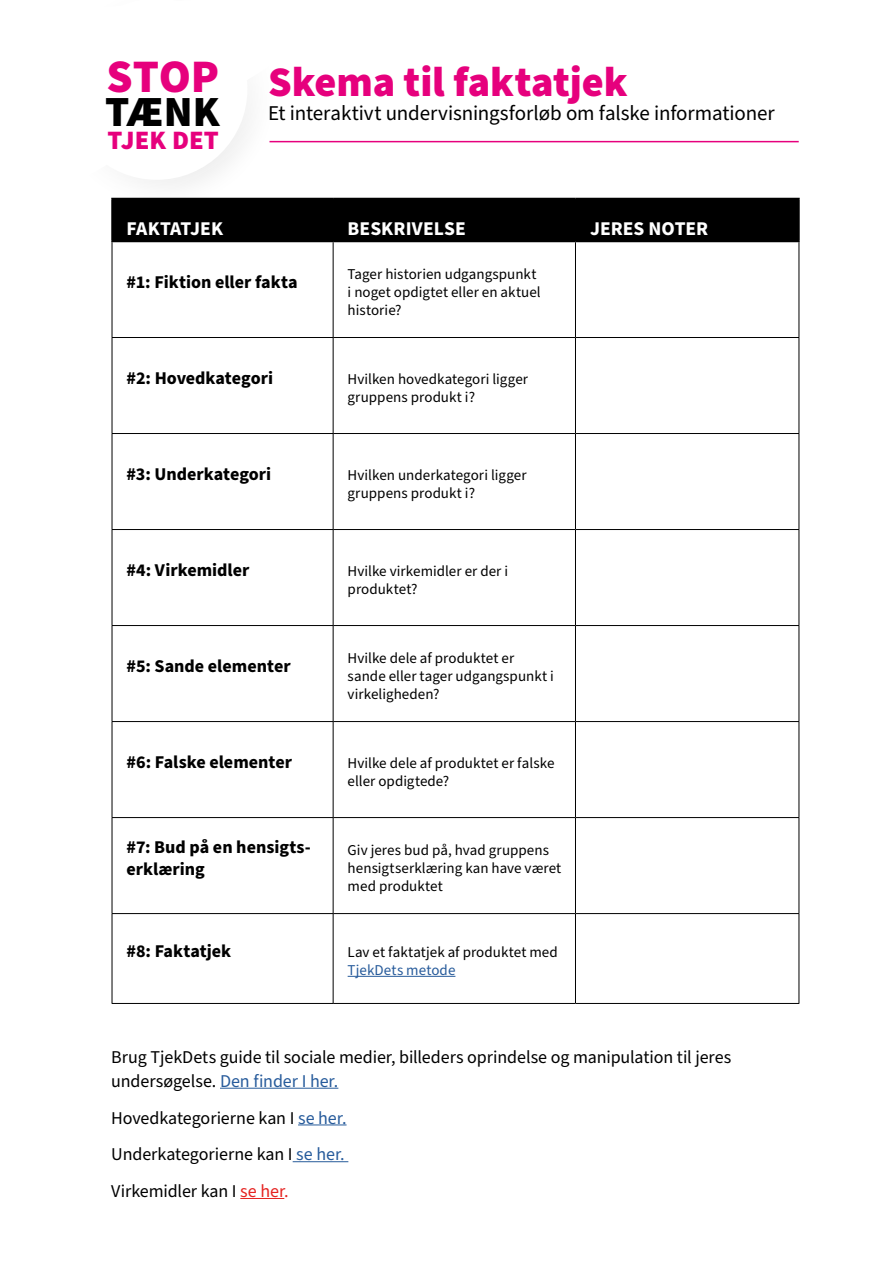
<style>
.page{position:relative;width:893px;height:1263px;background:#fff}
.page>*{position:absolute;margin:0;border:0;box-sizing:border-box;transform-origin:0 0}
.t1{font:900 46.65px "Source Sans Pro";color:#e6007d}
.t2{font:900 43.05px "Source Sans Pro";color:#000}
.t3{font:900 42px "Source Sans Pro";letter-spacing:-.005em;color:#e6007d}
.t4{font:900 26.55px "Source Sans Pro";color:#e6007d}
.t5{font:21px "Source Sans Pro";letter-spacing:-.005em;color:#000}
.t6{font:700 19.5px "Source Sans Pro";color:#fff}
.t7{font:18px/36.8px "Source Sans Pro";letter-spacing:-.005em;color:#000}
.t8{font:700 18px/21.6px "Source Sans Pro";color:#000}
.t9{font:15px/18px "Source Sans Pro";letter-spacing:.005em;color:#000}
.t10{font:15px "Source Sans Pro";letter-spacing:.01em;color:#275b9b}
.s1{color:#275b9b}
.s2{color:#e52321}
</style>
<div class="page">
<svg style="left:111px;top:110px;width:197px;height:88px"></svg>
<hr style="left:269px;top:141px;width:530px;height:1px;background:#e6007d">
<hr style="left:220px;top:1088px;width:118px;height:1px;background:#275b9b">
<hr style="left:298px;top:1124px;width:49px;height:1px;background:#275b9b">
<hr style="left:293px;top:1161px;width:55px;height:1px;background:#275b9b">
<hr style="left:240px;top:1198px;width:44px;height:1px;background:#e52321">
<div style="left:113px;top:199px;width:685px;height:42px;background:#000"></div>
<hr style="left:111px;top:198px;width:222px;height:1px;background:#000">
<hr style="left:111px;top:199px;width:2px;height:42px;background:#000">
<hr style="left:333px;top:198px;width:242px;height:1px;background:#000">
<hr style="left:332px;top:199px;width:2px;height:42px;background:#000">
<hr style="left:575px;top:198px;width:225px;height:1px;background:#000">
<hr style="left:575px;top:199px;width:1px;height:42px;background:#000">
<hr style="left:798px;top:199px;width:2px;height:42px;background:#000">
<hr style="left:111px;top:241px;width:222px;height:1px;background:#000">
<hr style="left:333px;top:241px;width:242px;height:1px;background:#000">
<hr style="left:575px;top:241px;width:225px;height:1px;background:#000">
<hr style="left:112px;top:242px;width:1px;height:95px;background:#000">
<hr style="left:333px;top:242px;width:1px;height:95px;background:#000">
<hr style="left:575px;top:242px;width:1px;height:95px;background:#000">
<hr style="left:799px;top:242px;width:1px;height:95px;background:#000">
<hr style="left:112px;top:337px;width:221px;height:1px;background:#000">
<hr style="left:112px;top:338px;width:1px;height:95px;background:#000">
<hr style="left:333px;top:337px;width:242px;height:1px;background:#000">
<hr style="left:333px;top:338px;width:1px;height:95px;background:#000">
<hr style="left:575px;top:337px;width:224px;height:1px;background:#000">
<hr style="left:575px;top:338px;width:1px;height:95px;background:#000">
<hr style="left:799px;top:338px;width:1px;height:95px;background:#000">
<hr style="left:112px;top:433px;width:221px;height:1px;background:#000">
<hr style="left:112px;top:434px;width:1px;height:95px;background:#000">
<hr style="left:333px;top:433px;width:242px;height:1px;background:#000">
<hr style="left:333px;top:434px;width:1px;height:95px;background:#000">
<hr style="left:575px;top:433px;width:224px;height:1px;background:#000">
<hr style="left:575px;top:434px;width:1px;height:95px;background:#000">
<hr style="left:799px;top:434px;width:1px;height:95px;background:#000">
<hr style="left:112px;top:529px;width:221px;height:1px;background:#000">
<hr style="left:112px;top:530px;width:1px;height:95px;background:#000">
<hr style="left:333px;top:529px;width:242px;height:1px;background:#000">
<hr style="left:333px;top:530px;width:1px;height:95px;background:#000">
<hr style="left:575px;top:529px;width:224px;height:1px;background:#000">
<hr style="left:575px;top:530px;width:1px;height:95px;background:#000">
<hr style="left:799px;top:530px;width:1px;height:95px;background:#000">
<hr style="left:112px;top:625px;width:221px;height:1px;background:#000">
<hr style="left:112px;top:626px;width:1px;height:95px;background:#000">
<hr style="left:333px;top:625px;width:242px;height:1px;background:#000">
<hr style="left:333px;top:626px;width:1px;height:95px;background:#000">
<hr style="left:575px;top:625px;width:224px;height:1px;background:#000">
<hr style="left:575px;top:626px;width:1px;height:95px;background:#000">
<hr style="left:799px;top:626px;width:1px;height:95px;background:#000">
<hr style="left:112px;top:721px;width:221px;height:1px;background:#000">
<hr style="left:112px;top:722px;width:1px;height:95px;background:#000">
<hr style="left:333px;top:721px;width:242px;height:1px;background:#000">
<hr style="left:333px;top:722px;width:1px;height:95px;background:#000">
<hr style="left:575px;top:721px;width:224px;height:1px;background:#000">
<hr style="left:575px;top:722px;width:1px;height:95px;background:#000">
<hr style="left:799px;top:722px;width:1px;height:95px;background:#000">
<hr style="left:112px;top:817px;width:221px;height:1px;background:#000">
<hr style="left:112px;top:818px;width:1px;height:95px;background:#000">
<hr style="left:333px;top:817px;width:242px;height:1px;background:#000">
<hr style="left:333px;top:818px;width:1px;height:95px;background:#000">
<hr style="left:575px;top:817px;width:224px;height:1px;background:#000">
<hr style="left:575px;top:818px;width:1px;height:95px;background:#000">
<hr style="left:799px;top:818px;width:1px;height:95px;background:#000">
<hr style="left:112px;top:913px;width:221px;height:1px;background:#000">
<hr style="left:112px;top:914px;width:1px;height:89px;background:#000">
<hr style="left:333px;top:913px;width:242px;height:1px;background:#000">
<hr style="left:333px;top:914px;width:1px;height:89px;background:#000">
<hr style="left:575px;top:913px;width:224px;height:1px;background:#000">
<hr style="left:575px;top:914px;width:1px;height:89px;background:#000">
<hr style="left:799px;top:914px;width:1px;height:89px;background:#000">
<hr style="left:112px;top:1003px;width:221px;height:1px;background:#000">
<hr style="left:333px;top:1003px;width:242px;height:1px;background:#000">
<hr style="left:575px;top:1003px;width:224px;height:1px;background:#000">
<hr style="left:348px;top:976px;width:107px;height:1px;background:#275b9b">
<h1 class="t1" style="left:107px;top:44px;width:114px">STOP</h1>
<h2 class="t2" style="left:105px;top:82px;width:116px">TÆNK</h2>
<h3 class="t4" style="left:108px;top:121px;width:113px">TJEK DET</h3>
<h3 class="t3" style="left:268px;top:53px;width:361px">Skema til faktatjek</h3>
<h3 class="t5" style="left:268px;top:99px;width:508px">Et interaktivt undervisningsforløb om falske informationer</h3>
<h3 class="t6" style="left:127px;top:216px;width:98px">FAKTATJEK</h3>
<h3 class="t6" style="left:348px;top:216px;width:120px">BESKRIVELSE</h3>
<h3 class="t6" style="left:590px;top:216px;width:120px">JERES NOTER</h3>
<p class="t8" style="left:127px;top:272px;width:173px">#1: Fiktion eller fakta</p>
<p class="t9" style="left:348px;top:266px;width:195px">Tager historien udgangspunkt i noget opdigtet eller en aktuel historie?</p>
<p class="t8" style="left:127px;top:368px;width:148px">#2: Hovedkategori</p>
<p class="t9" style="left:348px;top:371px;width:182px">Hvilken hovedkategori ligger gruppens produkt i?</p>
<p class="t8" style="left:127px;top:464px;width:146px">#3: Underkategori</p>
<p class="t9" style="left:348px;top:467px;width:181px">Hvilken underkategori ligger gruppens produkt i?</p>
<p class="t8" style="left:127px;top:560px;width:124px">#4: Virkemidler</p>
<p class="t9" style="left:348px;top:563px;width:162px">Hvilke virkemidler er der i produktet?</p>
<p class="t8" style="left:127px;top:656px;width:166px">#5: Sande elementer</p>
<p class="t9" style="left:348px;top:650px;width:208px">Hvilke dele af produktet er sande eller tager udgangspunkt i virkeligheden?</p>
<p class="t8" style="left:127px;top:752px;width:167px">#6: Falske elementer</p>
<p class="t9" style="left:348px;top:755px;width:208px">Hvilke dele af produktet er falske eller opdigtede?</p>
<p class="t8" style="left:127px;top:837px;width:186px">#7: Bud på en hensigts&shy;erklæring</p>
<p class="t9" style="left:348px;top:842px;width:215px">Giv jeres bud på, hvad gruppens hensigtserklæring kan have været med produktet</p>
<p class="t8" style="left:127px;top:941px;width:106px">#8: Faktatjek</p>
<p class="t9" style="left:348px;top:944px;width:212px">Lav et faktatjek af produktet med</p>
<p class="t10" style="left:348px;top:960px;width:109px">TjekDets metode</p>
<p class="t7" style="left:111px;top:1045px;width:621px;line-height:24px">Brug TjekDets guide til sociale medier, billeders oprindelse og manipulation til jeres undersøgelse. <span class="s1">Den finder I her.</span></p>
<p class="t7" style="left:111px;top:1100px;width:237px;text-align:justify">Hovedkategorierne kan I <span class="s1">se her.<br></span>Underkategorierne kan I <span class="s1">se her.<br></span>Virkemidler kan I <span class="s2">se her.</span></p>
</div>
